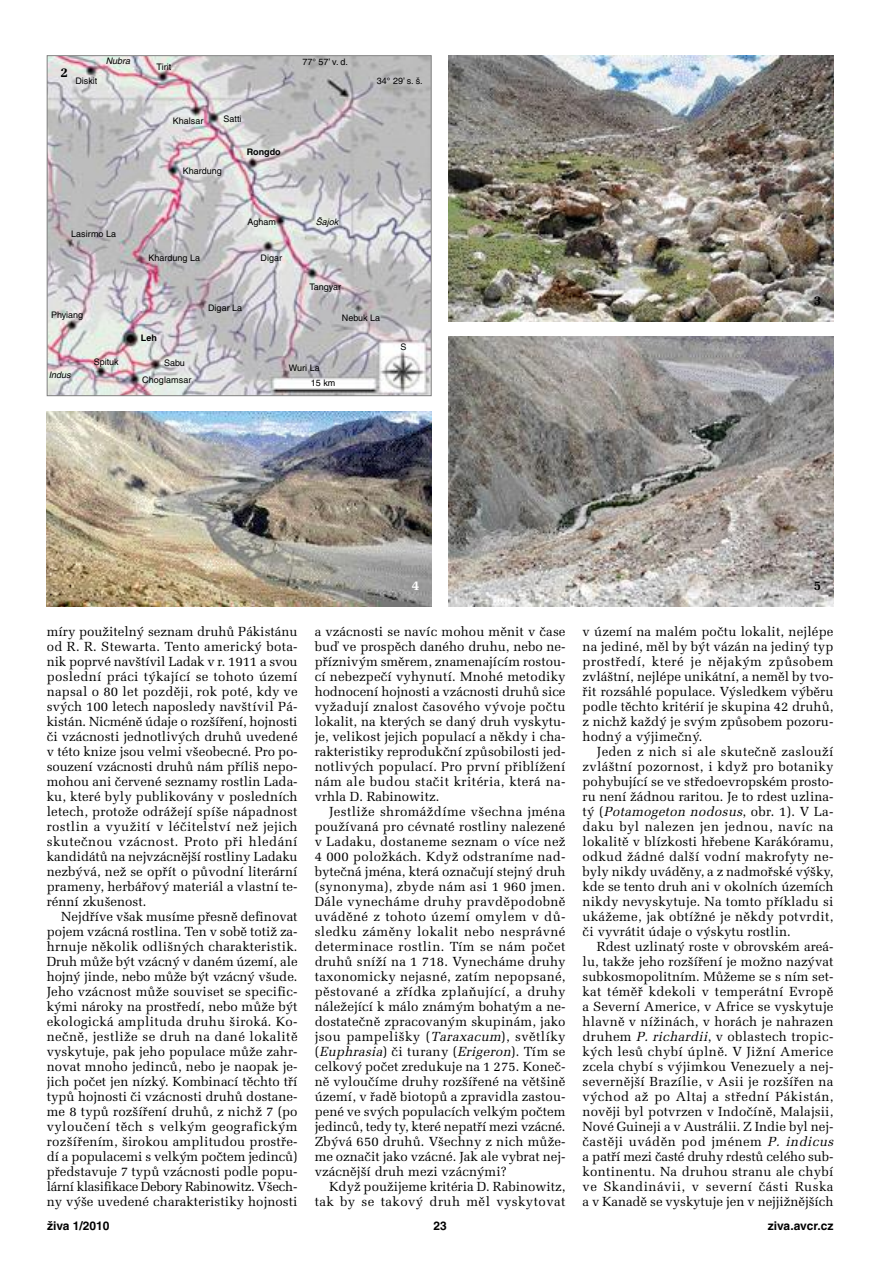
<style>
.page{position:relative;width:893px;height:1263px;background:#fff}
.page>*{position:absolute;margin:0;border:0;box-sizing:border-box;transform-origin:0 0}
.t1{font:700 13.5px "Melior CE";color:#000}
.t2{font:700 13.5px "Melior CE";color:#fff}
.t3{font:13.2px/15px "Melior CE";letter-spacing:.01em;color:#000;text-align:justify}
.t4{font:700 12px "Helvetica CE";color:#000}
.t5{font:9px/17.7px "Helvetica CE";color:#000}
.t6{font:italic 9px "Helvetica CE";color:#000}
.t7{font:700 9px "Helvetica CE";color:#000}
.s1{font-style:italic}
</style>
<div class="page">
<img style="left:449px;top:55px;width:384px;height:266px">
<img style="left:49px;top:57px;width:381px;height:337px">
<div style="left:47px;top:55px;width:385px;height:341px;border:1px solid #808080"></div>
<img style="left:449px;top:336px;width:384px;height:270px">
<img style="left:47px;top:411px;width:385px;height:195px">
<p class="t1" style="left:61px;top:68px;width:9px">2</p>
<p class="t5" style="left:75px;top:73px;width:23px">Diskit</p>
<p class="t6" style="left:106px;top:57px;width:26px">Nubra</p>
<p class="t5" style="left:156px;top:59px;width:17px">Tirit</p>
<p class="t5" style="left:302px;top:54px;width:47px">77° 57’ v. d.</p>
<p class="t5" style="left:377px;top:73px;width:47px">34° 29’ s. š.</p>
<p class="t5" style="left:173px;top:113px;width:32px">Khalsar</p>
<p class="t5" style="left:224px;top:111px;width:20px">Satti</p>
<p class="t7" style="left:247px;top:149px;width:35px">Rongdo</p>
<p class="t5" style="left:183px;top:162px;width:41px">Khardung</p>
<p class="t5" style="left:247px;top:214px;width:30px">Agham</p>
<p class="t6" style="left:316px;top:219px;width:24px">Šajok</p>
<p class="t5" style="left:71px;top:225px;width:46px">Lasirmo La</p>
<p class="t5" style="left:149px;top:250px;width:53px">Khardung La</p>
<p class="t5" style="left:261px;top:250px;width:23px">Digar</p>
<p class="t5" style="left:309px;top:278px;width:33px">Tangyar</p>
<p class="t5" style="left:51px;top:306px;width:34px">Phyiang</p>
<p class="t5" style="left:208px;top:300px;width:36px">Digar La</p>
<p class="t5" style="left:342px;top:310px;width:40px">Nebuk La</p>
<p class="t1" style="left:814px;top:296px;width:9px">3</p>
<p class="t6" style="left:49px;top:372px;width:24px">Indus</p>
<p class="t5" style="left:94px;top:354px;width:27px">Spituk</p>
<p class="t7" style="left:141px;top:335px;width:17px">Leh</p>
<p class="t5" style="left:142px;top:354px;width:51px;text-indent:22px">Sabu<br>Choglamsar</p>
<p class="t5" style="left:289px;top:360px;width:32px">Wuri La</p>
<p class="t5" style="left:311px;top:375px;width:26px">15 km</p>
<p class="t5" style="left:401px;top:339px;width:8px">S</p>
<p class="t2" style="left:412px;top:581px;width:9px">4</p>
<p class="t1" style="left:814px;top:581px;width:9px">5</p>
<p class="t3" style="left:47px;top:626px;width:252px">míry použitelný seznam druhů Pákistánu od R. R. Stewarta. Tento americký bota&shy;nik poprvé navštívil Ladak v r. 1911 a svou poslední práci týkající se tohoto území napsal o 80 let později, rok poté, kdy ve svých 100 letech naposledy navštívil Pá&shy;kistán. Nicméně údaje o rozšíření, hojnosti či vzácnosti jednotlivých druhů uvedené v této knize jsou velmi všeobecné. Pro po&shy;souzení vzácnosti druhů nám příliš nepo&shy;mohou ani červené seznamy rostlin Lada&shy;ku, které byly publikovány v posledních letech, protože odrážejí spíše nápadnost rostlin a využití v léčitelství než jejich skutečnou vzácnost. Proto při hledání kandidátů na nejvzácnější rostliny Ladaku nezbývá, než se opřít o původní literární prameny, herbářový materiál a vlastní te&shy;rénní zkušenost.</p>
<p class="t3" style="left:47px;top:911px;width:252px;text-indent:14px">Nejdříve však musíme přesně definovat pojem vzácná rostlina. Ten v sobě totiž za&shy;hrnuje několik odlišných charakteristik.<br>Druh může být vzácný v daném území, ale hojný jinde, nebo může být vzácný všude.<br>Jeho vzácnost může souviset se specific&shy;kými nároky na prostředí, nebo může být ekologická amplituda druhu široká. Ko&shy;nečně, jestliže se druh na dané lokalitě vyskytuje, pak jeho populace může zahr&shy;novat mnoho jedinců, nebo je naopak je&shy;jich počet jen nízký. Kombinací těchto tří typů hojnosti či vzácnosti druhů dostane&shy;me 8 typů rozšíření druhů, z nichž 7 (po vyloučení těch s velkým geografickým rozšířením, širokou amplitudou prostře&shy;dí a populacemi s velkým počtem jedinců) představuje 7 typů vzácnosti podle popu&shy;lární klasifikace Debory Rabinowitz. Všech&shy;ny výše uvedené charakteristiky hojnosti</p>
<p class="t3" style="left:315px;top:626px;width:252px">a vzácnosti se navíc mohou měnit v čase buď ve prospěch daného druhu, nebo ne&shy;příznivým směrem, znamenajícím rostou&shy;cí nebezpečí vyhynutí. Mnohé metodiky hodnocení hojnosti a vzácnosti druhů sice vyžadují znalost časového vývoje počtu lokalit, na kterých se daný druh vyskytu&shy;je, velikost jejich populací a někdy i cha&shy;rakteristiky reprodukční způsobilosti jed&shy;notlivých populací. Pro první přiblížení nám ale budou stačit kritéria, která na&shy;vrhla D. Rabinowitz.</p>
<p class="t3" style="left:315px;top:806px;width:252px;text-indent:14px">Jestliže shromáždíme všechna jména používaná pro cévnaté rostliny nalezené v Ladaku, dostaneme seznam o více než 4 000 položkách. Když odstraníme nad&shy;bytečná jména, která označují stejný druh (synonyma), zbyde nám asi 1 960 jmen.<br>Dále vynecháme druhy pravděpodobně uváděné z tohoto území omylem v dů&shy;sledku záměny lokalit nebo nesprávné determinace rostlin. Tím se nám počet druhů sníží na 1 718. Vynecháme druhy taxonomicky nejasné, zatím nepopsané, pěstované a zřídka zplaňující, a druhy náležející k málo známým bohatým a ne&shy;dostatečně zpracovaným skupinám, jako jsou pampelišky (<span class="s1">Taraxacum</span>), světlíky (<span class="s1">Euphrasia</span>) či turany (<span class="s1">Erigeron</span>). Tím se celkový počet zredukuje na 1 275. Koneč&shy;ně vyloučíme druhy rozšířené na většině území, v řadě biotopů a zpravidla zastou&shy;pené ve svých populacích velkým počtem jedinců, tedy ty, které nepatří mezi vzácné.<br>Zbývá 650 druhů. Všechny z nich může&shy;me označit jako vzácné. Jak ale vybrat nej&shy;vzácnější druh mezi vzácnými?</p>
<p class="t3" style="left:315px;top:1181px;width:252px;text-align:right">Když použijeme kritéria D. Rabinowitz, tak by se takový druh měl vyskytovat</p>
<p class="t3" style="left:583px;top:626px;width:252px">v území na malém počtu lokalit, nejlépe na jediné, měl by být vázán na jediný typ prostředí, které je nějakým způsobem zvláštní, nejlépe unikátní, a neměl by tvo&shy;řit rozsáhlé populace. Výsledkem výběru podle těchto kritérií je skupina 42 druhů, z nichž každý je svým způsobem pozoru&shy;hodný a výjimečný.</p>
<p class="t3" style="left:583px;top:746px;width:252px;text-indent:14px">Jeden z nich si ale skutečně zaslouží zvláštní pozornost, i když pro botaniky pohybující se ve středoevropském prosto&shy;ru není žádnou raritou. Je to rdest uzlina&shy;tý ( <span class="s1">Potamogeton nodosus</span>, ob r. 1 ) . V L a - daku byl nalezen jen jednou, navíc na lokalitě v blízkosti hřebene Karákóramu, odkud žádné další vodní makrofyty ne&shy;byly nikdy uváděny, a z nadmořské výšky, kde se tento druh ani v okolních územích nikdy nevyskytuje. Na tomto příkladu si ukážeme, jak obtížné je někdy potvrdit, či vyvrátit údaje o výskytu rostlin.</p>
<p class="t3" style="left:583px;top:941px;width:255px;text-align:left;text-indent:14px">Rdest uzlinatý roste v obrovském areá&shy;lu, takže jeho rozšíření je možno nazývat subkosmopolitním. Můžeme se s ním set&shy;kat téměř kdekoli v temperátní Evropě a Severní Americe, v Africe se vyskytuje hlavně v nížinách, v horách je nahrazen druhem <span class="s1">P.richardii</span>, v oblastech tropic&shy;kých lesů chybí úplně. V Jižní Americe zcela chybí s výjimkou Venezuely a nej&shy;severnější Brazílie, v Asii je rozšířen na východ až po Altaj a střední Pákistán, nověji byl potvrzen v Indočíně, Malajsii, Nové Guineji a v Austrálii. Z Indie byl nej&shy;častěji uváděn pod jménem <span class="s1">P. indicus </span>a patří mezi časté druhy rdestů celého sub&shy;kontinentu. Na druhou stranu ale chybí ve Skandinávii, v severní části Ruska a v Kanadě se vyskytuje jen v nejjižnějších</p>
<p class="t4" style="left:47px;top:1221px;width:64px">živa 1/2010</p>
<p class="t4" style="left:433px;top:1221px;width:15px">23</p>
<p class="t4" style="left:768px;top:1221px;width:67px">ziva.avcr.cz</p>
</div>
